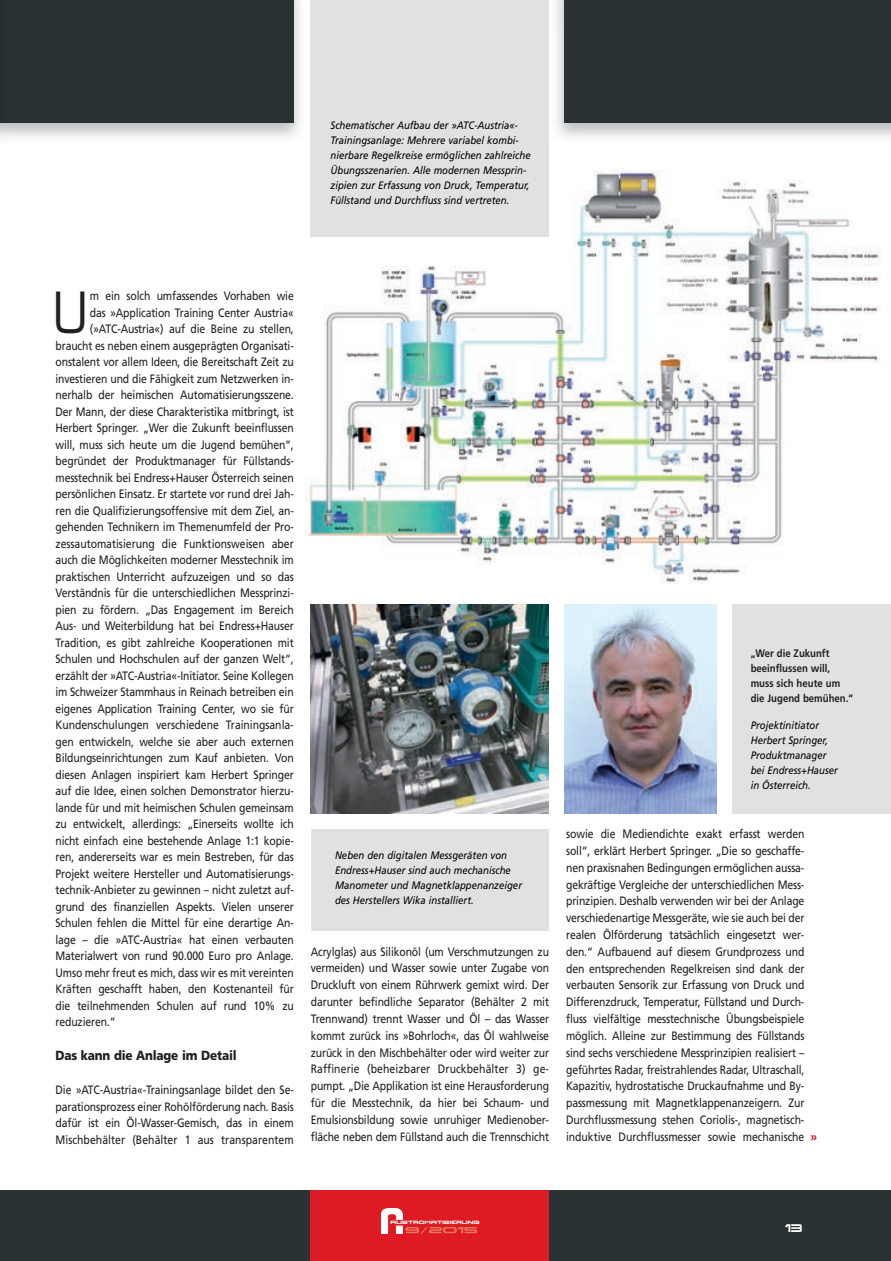
<style>
.page{position:relative;width:891px;height:1261px;background:#fff}
.page>*{position:absolute;margin:0;border:0;box-sizing:border-box;transform-origin:0 0}
.t1{font:55.2px "Eurostile";color:#231f20;scale:.86 1}
.t2{font:900 13.2px "Frutiger";letter-spacing:-.015em;color:#231f20;scale:.89 1}
.t3{font:700 12.3px "Frutiger";color:#de1b22}
.t4{font:12.15px/16.8px "Frutiger";letter-spacing:-.015em;color:#231f20;text-align:justify;scale:.86 1}
.t5{font:italic 10.8px/15px "Frutiger";color:#000001;scale:.89 1}
.t6{font:700 10.8px/15px "Frutiger";color:#231f20;scale:.89 1}
.t7{font:9.75px "Korataki";color:#fff;scale:1.05 1}
.t8{font:4.05px "BOL Dfinger";letter-spacing:.045em;color:#fff;scale:1.26 1}
</style>
<div class="page">
<img style="left:15px;top:0;width:285px;height:138px">
<div style="left:0;top:0;width:293px;height:122px;background:#2b3234"></div>
<div style="left:0;top:1189px;width:890px;height:71px;background:#2b3234"></div>
<div style="left:310px;top:1189px;width:238px;height:71px;background:#de1b22"></div>
<img style="left:381px;top:1208px;width:21px;height:24px">
<svg style="left:405px;top:1227px;width:72px;height:6px"></svg>
<img style="left:0;top:122px;width:15px;height:16px">
<img style="left:564px;top:604px;width:152px;height:209px">
<img style="left:305px;top:171px;width:575px;height:412px">
<div style="left:732px;top:604px;width:158px;height:209px;background:#e0e1e2"></div>
<div style="left:310px;top:0;width:238px;height:237px;background:#e0e1e2"></div>
<div style="left:311px;top:828px;width:237px;height:102px;background:#e0e1e2"></div>
<img style="left:310px;top:604px;width:238px;height:209px">
<img style="left:548px;top:0;width:342px;height:147px">
<div style="left:564px;top:0;width:326px;height:122px;background:#2b3234"></div>
<p class="t5" style="left:330px;top:118px;width:226px">Schematischer Aufbau der »ATC-Austria«- Trainingsanlage: Mehrere variabel kombi&shy;nierbare Regelkreise ermöglichen zahlreiche Übungsszenarien. Alle modernen Messprin&shy;zipien zur Erfassung von Druck, Temperatur, Füllstand und Durchfluss sind vertreten.</p>
<h1 class="t1" style="left:53px;top:292px;width:42px">U</h1>
<p class="t4" style="left:90px;top:288px;width:238px">m ein solch umfassendes Vorhaben wie</p>
<p class="t4" style="left:90px;top:305px;width:238px">das »Application Training Center Austria«</p>
<p class="t4" style="left:90px;top:321px;width:238px">(»ATC-Austria«) auf die Beine zu stellen,</p>
<p class="t4" style="left:55px;top:338px;width:278px">braucht es neben einem ausgeprägten Organisati-</p>
<p class="t4" style="left:55px;top:354px;width:278px">onstalent vor allem Ideen, die Bereitschaft Zeit zu</p>
<p class="t4" style="left:55px;top:371px;width:278px">investieren und die Fähigkeit zum Netzwerken in-</p>
<p class="t4" style="left:55px;top:387px;width:278px">nerhalb der heimischen Automatisierungsszene.</p>
<p class="t4" style="left:55px;top:404px;width:278px">Der Mann, der diese Charakteristika mitbringt, ist</p>
<p class="t4" style="left:55px;top:420px;width:278px">Herbert Springer. „Wer die Zukunft beeinflussen</p>
<p class="t4" style="left:55px;top:437px;width:278px">will, muss sich heute um die Jugend bemühen“,</p>
<p class="t4" style="left:55px;top:453px;width:278px">begründet der Produktmanager für Füllstands-</p>
<p class="t4" style="left:55px;top:470px;width:278px">messtechnik bei Endress+Hauser Österreich seinen</p>
<p class="t4" style="left:55px;top:486px;width:278px">persönlichen Einsatz. Er startete vor rund drei Jah-</p>
<p class="t4" style="left:55px;top:503px;width:278px">ren die Qualifizierungsoffensive mit dem Ziel, an-</p>
<p class="t4" style="left:55px;top:519px;width:278px">gehenden Technikern im Themenumfeld der Pro-</p>
<p class="t4" style="left:55px;top:536px;width:278px">zessautomatisierung die Funktionsweisen aber</p>
<p class="t4" style="left:55px;top:552px;width:278px">auch die Möglichkeiten moderner Messtechnik im</p>
<p class="t4" style="left:55px;top:569px;width:278px">praktischen Unterricht aufzuzeigen und so das</p>
<p class="t4" style="left:55px;top:585px;width:278px">Verständnis für die unterschiedlichen Messprinzi-</p>
<p class="t4" style="left:55px;top:602px;width:278px">pien zu fördern. „Das Engagement im Bereich</p>
<p class="t4" style="left:55px;top:618px;width:278px">Aus- und Weiterbildung hat bei Endress+Hauser</p>
<p class="t4" style="left:55px;top:635px;width:278px">Tradition, es gibt zahlreiche Kooperationen mit</p>
<p class="t4" style="left:55px;top:651px;width:278px">Schulen und Hochschulen auf der ganzen Welt“,</p>
<p class="t4" style="left:55px;top:668px;width:278px">erzählt der »ATC-Austria«-Initiator. Seine Kollegen</p>
<p class="t4" style="left:55px;top:684px;width:278px">im Schweizer Stammhaus in Reinach betreiben ein</p>
<p class="t4" style="left:55px;top:701px;width:278px">eigenes Application Training Center, wo sie für</p>
<p class="t4" style="left:55px;top:717px;width:278px">Kundenschulungen verschiedene Trainingsanla-</p>
<p class="t4" style="left:55px;top:734px;width:278px">gen entwickeln, welche sie aber auch externen</p>
<p class="t4" style="left:55px;top:750px;width:278px">Bildungseinrichtungen zum Kauf anbieten. Von</p>
<p class="t4" style="left:55px;top:767px;width:278px">diesen Anlagen inspiriert kam Herbert Springer</p>
<p class="t4" style="left:55px;top:783px;width:278px">auf die Idee, einen solchen Demonstrator hierzu-</p>
<p class="t4" style="left:55px;top:800px;width:278px">lande für und mit heimischen Schulen gemeinsam</p>
<p class="t4" style="left:55px;top:816px;width:278px">zu entwickelt, allerdings: „Einerseits wollte ich</p>
<p class="t4" style="left:55px;top:833px;width:278px">nicht einfach eine bestehende Anlage 1:1 kopie-</p>
<p class="t4" style="left:55px;top:849px;width:278px">ren, andererseits war es mein Bestreben, für das</p>
<p class="t4" style="left:55px;top:866px;width:278px">Projekt weitere Hersteller und Automatisierungs-</p>
<p class="t4" style="left:55px;top:882px;width:278px">technik-Anbieter zu gewinnen – nicht zuletzt auf-</p>
<p class="t4" style="left:55px;top:899px;width:278px">grund des finanziellen Aspekts. Vielen unserer</p>
<p class="t4" style="left:55px;top:915px;width:278px">Schulen fehlen die Mittel für eine derartige An -</p>
<p class="t4" style="left:55px;top:932px;width:278px">lage – die »ATC-Austria« hat einen verbauten</p>
<p class="t4" style="left:55px;top:948px;width:278px">Materialwert von rund 90.000 Euro pro Anlage.</p>
<p class="t4" style="left:55px;top:965px;width:278px">Umso mehr freut es mich, dass wir es mit vereinten</p>
<p class="t4" style="left:55px;top:981px;width:278px">Kräften geschafft haben, den Kostenanteil für</p>
<p class="t4" style="left:55px;top:998px;width:278px">die teilnehmenden Schulen auf rund 10% zu</p>
<p class="t4" style="left:55px;top:1014px;width:71px">reduzieren.“</p>
<p class="t2" style="left:56px;top:1050px;width:205px">Das kann die Anlage im Detail</p>
<p class="t4" style="left:56px;top:1081px;width:278px">Die »ATC-Austria«-Trainingsanlage bildet den Se&shy;parationsprozess einer Rohölförderung nach. Basis dafür ist ein Öl-Wasser-Gemisch, das in einem Mischbehälter (Behälter 1 aus transparentem</p>
<p class="t5" style="left:335px;top:848px;width:212px">Neben den digitalen Messgeräten von Endress+Hauser sind auch mechanische Manometer und Magnetklappenanzeiger des Herstellers Wika installiert.</p>
<p class="t4" style="left:311px;top:943px;width:278px">Acrylglas) aus Silikonöl (um Verschmutzungen zu vermeiden) und Wasser sowie unter Zugabe von Druckluft von einem Rührwerk gemixt wird. Der darunter befindliche Separator (Behälter 2 mit Trennwand) trennt Wasser und Öl – das Wasser kommt zurück ins »Bohrloch«, das Öl wahlweise zurück in den Mischbehälter oder wird weiter zur Raffinerie (beheizbarer Druckbehälter 3) ge&shy;pumpt. „Die Applikation ist eine Herausforderung für die Messtechnik, da hier bei Schaum- und Emulsionsbildung sowie unruhiger Medienober&shy;fläche neben dem Füllstand auch die Trennschicht</p>
<p class="t6" style="left:750px;top:646px;width:116px">„Wer die Zukunft beeinflussen will, muss sich heute um die Jugend bemühen.“</p>
<p class="t5" style="left:750px;top:718px;width:99px">Projektinitiator<br>Herbert Springer,<br>Produktmanager bei Endress+Hauser in Österreich.</p>
<p class="t4" style="left:566px;top:826px;width:278px">sowie die Mediendichte exakt erfasst werden soll“, erklärt Herbert Springer. „Die so geschaffe&shy;nen praxisnahen Bedingungen ermöglichen aussa&shy;gekräftige Vergleiche der unterschiedlichen Mess&shy;prinzipien. Deshalb verwenden wir bei der Anlage verschiedenartige Messgeräte, wie sie auch bei der realen Ölförderung tatsächlich eingesetzt wer&shy;den.“ Aufbauend auf diesem Grundprozess und den entsprechenden Regelkreisen sind dank der verbauten Sensorik zur Erfassung von Druck und Differenzdruck, Temperatur, Füllstand und Durch&shy;fluss vielfältige messtechnische Übungsbeispiele möglich. Alleine zur Bestimmung des Füllstands sind sechs verschiedene Messprinzipien realisiert – geführtes Radar, freistrahlendes Radar, Ultraschall, Kapazitiv, hydrostatische Druckaufnahme und By&shy;passmessung mit Magnetklappenanzeigern. Zur Durchflussmessung stehen Coriolis-, magnetisch&shy;induktive Durchflussmesser sowie mechanische</p>
<p class="t3" style="left:810px;top:1131px;width:8px">»</p>
<p class="t8" style="left:390px;top:1220px;width:72px">AUSTROMATISIERUNG</p>
<p class="t7" style="left:785px;top:1224px;width:18px">13</p>
</div>
